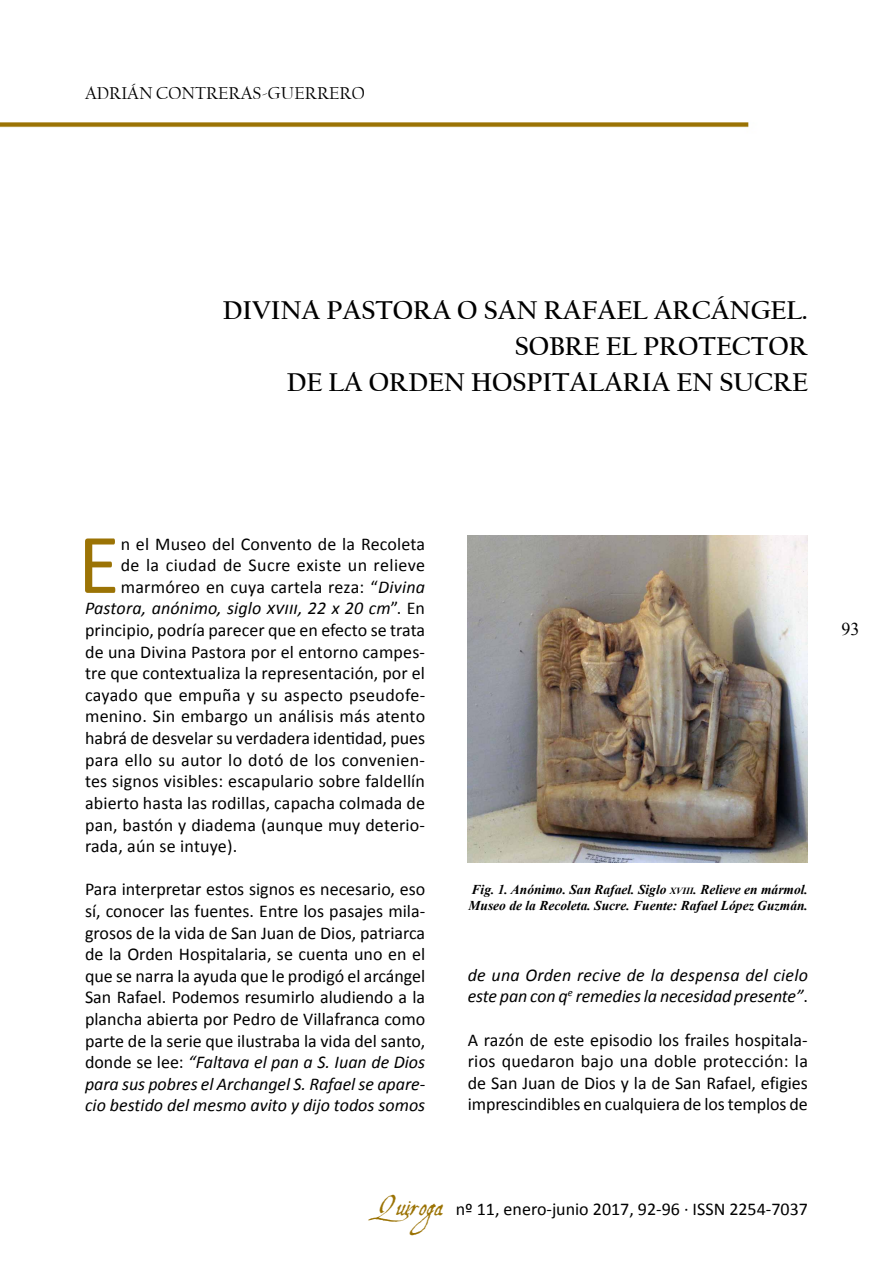
<style>
.page{position:relative;width:893px;height:1263px;background:#fff}
.page>*{position:absolute;margin:0;border:0;box-sizing:border-box;transform-origin:0 0}
.t1{font:86.1px "Calibri";color:#9b7305}
.t2{font:700 27px/36px "Californian FB";color:#000;text-align:right}
.t3{font:18px/21.6px "Calibri";color:#000;text-align:justify}
.t4{font:italic 18px/21.6px "Calibri";letter-spacing:-.01em;color:#000}
.t5{font:italic 18px "Calibri";letter-spacing:.01em;color:#000}
.t6{font:18px "Calibri";letter-spacing:.025em;color:#000}
.t7{font:18px "Californian FB";color:#000}
.t8{font:18px "Times New Roman";color:#000}
.t9{font:italic 700 13.5px/16.2px "Times New Roman";color:#000}
.s1{font-style:italic}
.s2{font-style:normal}
.s3{font-size:9.45px}
.s4{font-family:"Aquiline";font-size:27px;color:#9b7305}
</style>
<div class="page">
<img style="left:0;top:122px;width:749px;height:6px">
<img style="left:468px;top:536px;width:340px;height:326px">
<p class="t7" style="left:85px;top:83px;width:134px">ADRIÁN CONTRERA</p>
<p class="t7" style="left:253px;top:83px;width:55px">S-GUERRER</p>
<p class="t7" style="left:352px;top:83px;width:14px">O</p>
<h2 class="t2" style="left:223px;top:292px;width:587px">DIVINA PASTORA O SAN RAFAEL ARCÁNGEL.<br>SOBRE EL PROTECTOR<br>DE LA ORDEN HOSPITALARIA EN SUCRE</h2>
<h1 class="t1" style="left:78px;top:510px;width:43px">E</h1>
<p class="t3" style="left:121px;top:533px;width:306px">n el Museo del Convento de la Recoleta</p>
<p class="t6" style="left:121px;top:554px;width:306px">de la ciudad de Sucre existe un relieve</p>
<p class="t3" style="left:121px;top:576px;width:306px">marmóreo en cuya cartela reza: “<span class="s1">Divina</span></p>
<p class="t5" style="left:85px;top:596px;width:342px">Pastora, anónimo, siglo xviii, 22 x 20 cm<span class="s2">”. En</span></p>
<p class="t3" style="left:85px;top:619px;width:342px">principio, podría parecer que en efecto se trata</p>
<p class="t3" style="left:85px;top:641px;width:342px">de una Divina Pastora por el entorno campes-</p>
<p class="t3" style="left:85px;top:662px;width:341px">tre que contextualiza la representación, por el</p>
<p class="t3" style="left:85px;top:684px;width:342px">cayado que empuña y su aspecto pseudofe-</p>
<p class="t3" style="left:85px;top:706px;width:342px">menino. Sin embargo un análisis más atento</p>
<p class="t3" style="left:85px;top:727px;width:342px">habrá de desvelar su verdadera identidad, pues</p>
<p class="t3" style="left:85px;top:749px;width:342px">para ello su autor lo dotó de los convenien-</p>
<p class="t3" style="left:85px;top:770px;width:341px">tes signos visibles: escapulario sobre faldellín</p>
<p class="t3" style="left:85px;top:792px;width:342px">abierto hasta las rodillas, capacha colmada de</p>
<p class="t3" style="left:85px;top:814px;width:342px">pan, bastón y diadema (aunque muy deterio-</p>
<p class="t3" style="left:85px;top:835px;width:154px">rada, aún se intuye).</p>
<p class="t3" style="left:85px;top:878px;width:342px">Para interpretar estos signos es necesario, eso sí, conocer las fuentes. Entre los pasajes mila&shy;grosos de la vida de San Juan de Dios, patriarca de la Orden Hospitalaria, se cuenta uno en el que se narra la ayuda que le prodigó el arcángel San Rafael. Podemos resumirlo aludiendo a la plancha abierta por Pedro de Villafranca como parte de la serie que ilustraba la vida del santo, donde se lee: <span class="s1">“Faltava el pan a S. Iuan de Dios para sus pobres el Archangel S. Rafael se apare&shy;cio bestido del mesmo avito y dijo todos somos</span></p>
<p class="t9" style="left:469px;top:880px;width:341px">Fig. 1. Anónimo. San Rafael. Siglo <span class="s3">xviii</span>. Relieve en mármol.<br>Museo de la Recoleta. Sucre. Fuente: Rafael López Guzmán.</p>
<p class="t4" style="left:468px;top:963px;width:342px">de una Orden recive de la despensa del cielo este pan con q<sup>e</sup> remedies la necesidad presente”<span class="s2">.</span></p>
<p class="t3" style="left:468px;top:1029px;width:342px">A razón de este episodio los frailes hospitala&shy;rios quedaron bajo una doble protección: la de San Juan de Dios y la de San Rafael, efigies imprescindibles en cualquiera de los templos de</p>
<p class="t3" style="left:377px;top:1198px;width:325px"><span class="s4">Quiroga</span> nº 11, enero-junio 2017, 92-96 · ISSN</p>
<p class="t3" style="left:729px;top:1198px;width:80px">2254-7037</p>
<p class="t8" style="left:841px;top:616px;width:19px">93</p>
</div>
